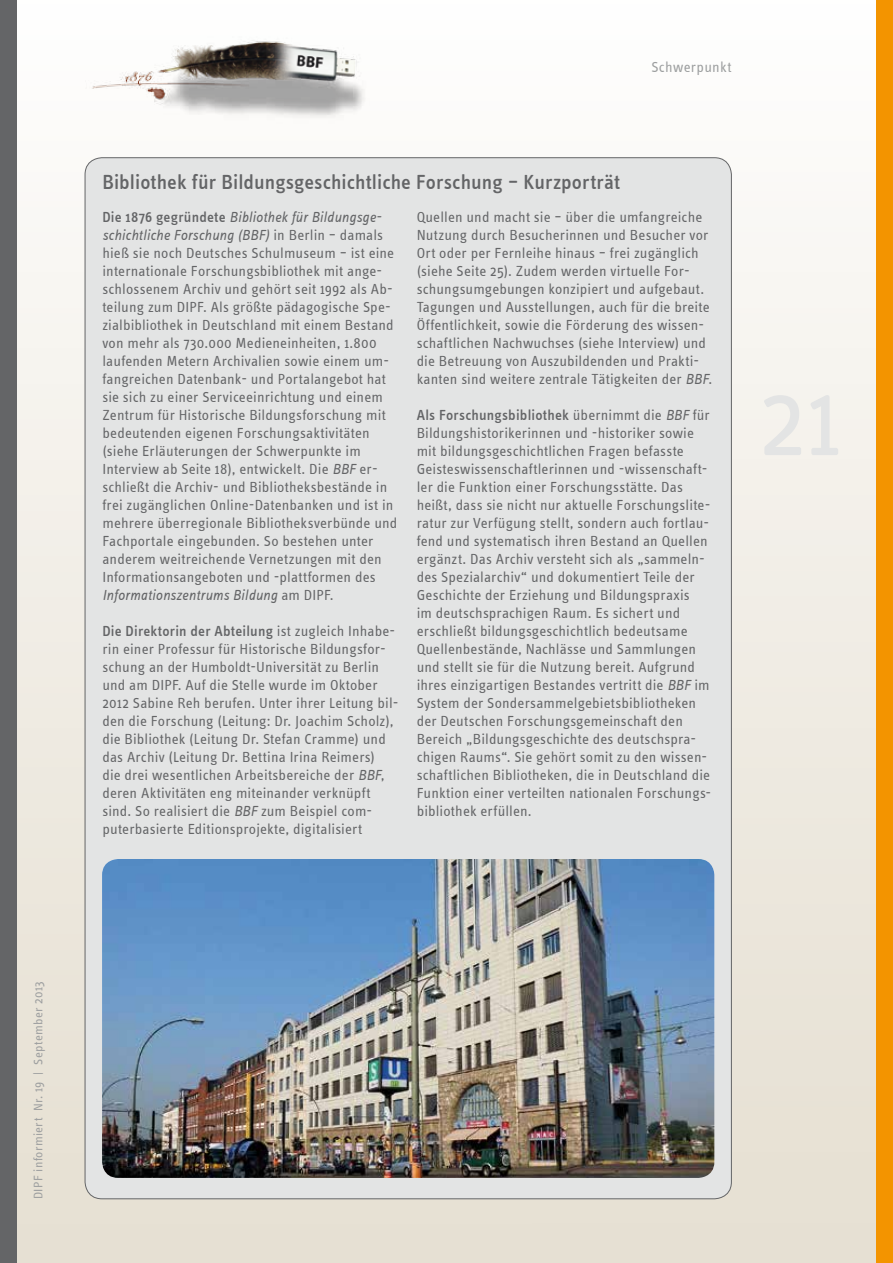
<style>
.page{position:relative;width:893px;height:1263px;background:#fff}
.page>*{position:absolute;margin:0;border:0;box-sizing:border-box;transform-origin:0 0}
.t1{font:500 21px "Info Text";color:#646567}
.t2{font:15px/18px "Info Text";letter-spacing:.01em;color:#646567}
.t3{font:15px "Info Text";letter-spacing:.02em;color:#9c9e9f}
.t4{font:12.75px "Info Text";letter-spacing:.025em;color:#9c9e9f}
.s1{font-weight:500}
.s2{font-style:italic}
</style>
<div class="page">
<img style="left:17px;top:157px;width:81px;height:602px">
<img style="left:65px;top:759px;width:467px;height:504px">
<img style="left:92px;top:40px;width:273px;height:78px">
<div style="left:85px;top:158px;width:646px;height:1041px;background:#e3e4e4;border-radius:17px"></div>
<img style="left:102px;top:859px;width:612px;height:319px">
<div style="left:876px;top:0;width:17px;height:1263px;background:#f39400"></div>
<div style="left:0;top:0;width:17px;height:1263px;background:#646567"></div>
<p class="t3" style="left:651px;top:59px;width:82px">Schwerpunkt</p>
<h1 class="t1" style="left:102px;top:171px;width:519px">Bibliothek für Bildungsgeschichtliche Forschung – Kurzporträt</h1>
<p class="t2" style="left:102px;top:208px;width:296px"><span class="s1">Die 1876 gegründete</span> <span class="s2">Bibliothek für Bildungsge&shy;schichtliche Forschung (BBF)</span> in Berlin – damals hieß sie noch Deutsches Schulmuseum – ist eine internationale Forschungsbibliothek mit ange&shy;schlossenem Archiv und gehört seit 1992 als Ab&shy;teilung zum DIPF. Als größte pädagogische Spe&shy;zialbibliothek in Deutschland mit einem Bestand von mehr als 730.000 Medieneinheiten, 1.800 laufenden Metern Archivalien sowie einem um&shy;fangreichen Datenbank- und Portalangebot hat sie sich zu einer Serviceeinrichtung und einem Zentrum für Historische Bildungsforschung mit bedeutenden eigenen Forschungsaktivitäten (siehe Erläuterungen der Schwerpunkte im Interview ab Seite 18), entwickelt. Die <span class="s2">BBF</span> er&shy;schließt die Archiv- und Bibliotheksbestände in frei zugänglichen Online-Datenbanken und ist in mehrere überregionale Bibliotheksverbünde und Fachportale eingebunden. So bestehen unter anderem weitreichende Vernetzungen mit den Informationsangeboten und -plattformen des <span class="s2">Informationszentrums Bildung</span> am DIPF.</p>
<p class="t2" style="left:102px;top:622px;width:298px"><span class="s1">Die Direktorin der Abteilung</span> ist zugleich Inhabe&shy;rin einer Professur für Historische Bildungsfor&shy;schung an der Humboldt-Universität zu Berlin und am DIPF. Auf die Stelle wurde im Oktober 2012 Sabine Reh berufen. Unter ihrer Leitung bil&shy;den die Forschung (Leitung: Dr. Joachim Scholz), die Bibliothek (Leitung Dr. Stefan Cramme) und das Archiv (Leitung Dr. Bettina Irina Reimers)<br>die drei wesentlichen Arbeitsbereiche der <span class="s2">BBF</span>, deren Aktivitäten eng miteinander verknüpft sind. So realisiert die <span class="s2">BBF</span> zum Beispiel com&shy;puterbasierte Editionsprojekte, digitalisiert</p>
<p class="t2" style="left:417px;top:208px;width:297px">Quellen und macht sie – über die umfangreiche Nutzung durch Besucherinnen und Besucher vor Ort oder per Fernleihe hinaus – frei zugänglich (siehe Seite 25). Zudem werden virtuelle For&shy;schungsumgebungen konzipiert und aufgebaut.<br>Tagungen und Ausstellungen, auch für die breite Öffentlichkeit, sowie die Förderung des wissen&shy;schaftlichen Nachwuchses (siehe Interview) und die Betreuung von Auszubildenden und Prakti&shy;kanten sind weitere zentrale Tätigkeiten der <span class="s2">BBF</span>.</p>
<p class="t2" style="left:417px;top:406px;width:296px"><span class="s1">Als Forschungsbibliothek</span> übernimmt die <span class="s2">BBF</span> für Bildungshistorikerinnen und -historiker sowie mit bildungsgeschichtlichen Fragen befasste Geisteswissenschaftlerinnen und -wissenschaft&shy;ler die Funktion einer Forschungsstätte. Das heißt, dass sie nicht nur aktuelle Forschungslite&shy;ratur zur Verfügung stellt, sondern auch fortlau&shy;fend und systematisch ihren Bestand an Quellen ergänzt. Das Archiv versteht sich als „sammeln&shy;des Spezialarchiv“ und dokumentiert Teile der Geschichte der Erziehung und Bildungspraxis<br>im deutschsprachigen Raum. Es sichert und erschließt bildungsgeschichtlich bedeutsame Quellenbestände, Nachlässe und Sammlungen und stellt sie für die Nutzung bereit. Aufgrund ihres einzigartigen Bestandes vertritt die <span class="s2">BBF</span> im System der Sondersammelgebietsbibliotheken der Deutschen Forschungsgemeinschaft den Bereich „Bildungsgeschichte des deutschspra&shy;chigen Raums“. Sie gehört somit zu den wissen&shy;schaftlichen Bibliotheken, die in Deutschland die Funktion einer verteilten nationalen Forschungs&shy;bibliothek erfüllen.</p>
<p class="t4" style="left:32px;top:1199px;width:220px;rotate:-90deg">DIPF informiert Nr. 19 | September 2013</p>
</div>
